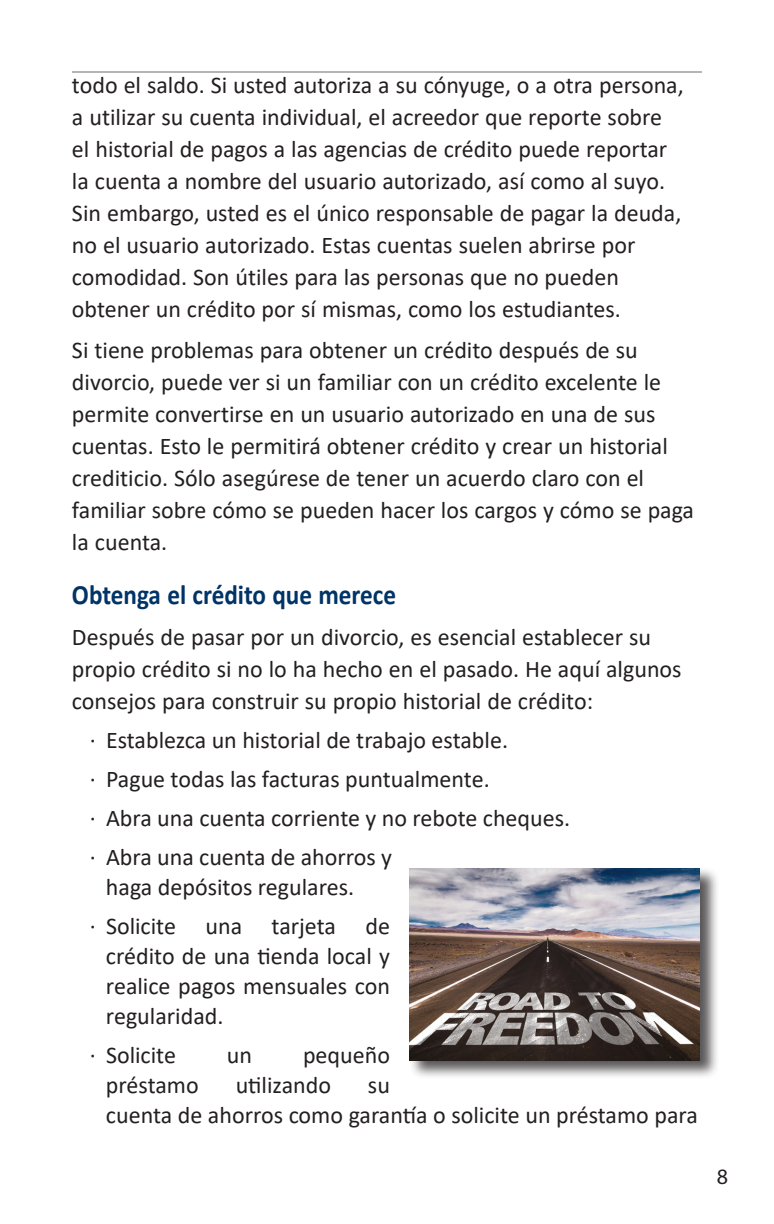
<style>
.page{position:relative;width:774px;height:1224px;background:#fff}
.page>*{position:absolute;margin:0;border:0;box-sizing:border-box;transform-origin:0 0}
.SUB-title{font:700 28px "Calibri";color:#036;scale:.9 1}
.Body_Text_12_17{font:24px/32px "Calibri";color:#231f20}
.Bullets_12_15{font:24px/30px "Calibri";color:#231f20}
.t1{font:22px "Myriad Pro";color:#231f20}
</style>
<div class="page">
<hr style="left:72px;top:72px;width:630px;height:1px;background:#6c6d70">
<div style="left:409px;top:867px;width:310px;height:212px;background:#231f20;opacity:.75"></div>
<img style="left:410px;top:868px;width:290px;height:192px">
<p class="Body_Text_12_17" style="left:72px;top:68px;width:613px">todo el saldo. Si usted autoriza a su cónyuge, o a otra persona, a utilizar su cuenta individual, el acreedor que reporte sobre el historial de pagos a las agencias de crédito puede reportar la cuenta a nombre del usuario autorizado, así como al suyo.<br>Sin embargo, usted es el único responsable de pagar la deuda, no el usuario autorizado. Estas cuentas suelen abrirse por comodidad. Son útiles para las personas que no pueden obtener un crédito por sí mismas, como los estudiantes.</p>
<p class="Body_Text_12_17" style="left:72px;top:333px;width:624px">Si tiene problemas para obtener un crédito después de su divorcio, puede ver si un familiar con un crédito excelente le permite convertirse en un usuario autorizado en una de sus cuentas. Esto le permitirá obtener crédito y crear un historial crediticio. Sólo asegúrese de tener un acuerdo claro con el familiar sobre cómo se pueden hacer los cargos y cómo se paga la cuenta.</p>
<p class="SUB-title" style="left:72px;top:574px;width:362px">Obtenga el crédito que merece</p>
<p class="Body_Text_12_17" style="left:72px;top:620px;width:611px">Después de pasar por un divorcio, es esencial establecer su propio crédito si no lo ha hecho en el pasado. He aquí algunos consejos para construir su propio historial de crédito:</p>
<p class="Bullets_12_15" style="left:90px;top:724px;width:420px">· Establezca un historial de trabajo estable.</p>
<p class="Bullets_12_15" style="left:90px;top:763px;width:401px">· Pague todas las facturas puntualmente.</p>
<p class="Bullets_12_15" style="left:90px;top:802px;width:482px">· Abra una cuenta corriente y no rebote cheques.</p>
<p class="Bullets_12_15" style="left:106px;top:841px;width:288px;text-indent:-16px">· Abra una cuenta de ahorros y haga depósitos regulares.</p>
<p class="Bullets_12_15" style="left:106px;top:910px;width:286px;text-align:justify;text-indent:-16px">· Solicite una tarjeta de crédito de una tienda local y realice pagos mensuales con regularidad.</p>
<p class="Bullets_12_15" style="left:90px;top:1039px;width:88px">· Solicite</p>
<p class="Bullets_12_15" style="left:227px;top:1039px;width:27px">un</p>
<p class="Bullets_12_15" style="left:303px;top:1039px;width:88px">pequeño</p>
<p class="Bullets_12_15" style="left:106px;top:1069px;width:94px">préstamo</p>
<p class="Bullets_12_15" style="left:236px;top:1069px;width:97px">utilizando</p>
<p class="Bullets_12_15" style="left:106px;top:1069px;width:594px;text-indent:262px">su<br>cuenta de ahorros como garantía o solicite un préstamo para</p>
<p class="t1" style="left:717px;top:1163px;width:13px">8</p>
</div>
